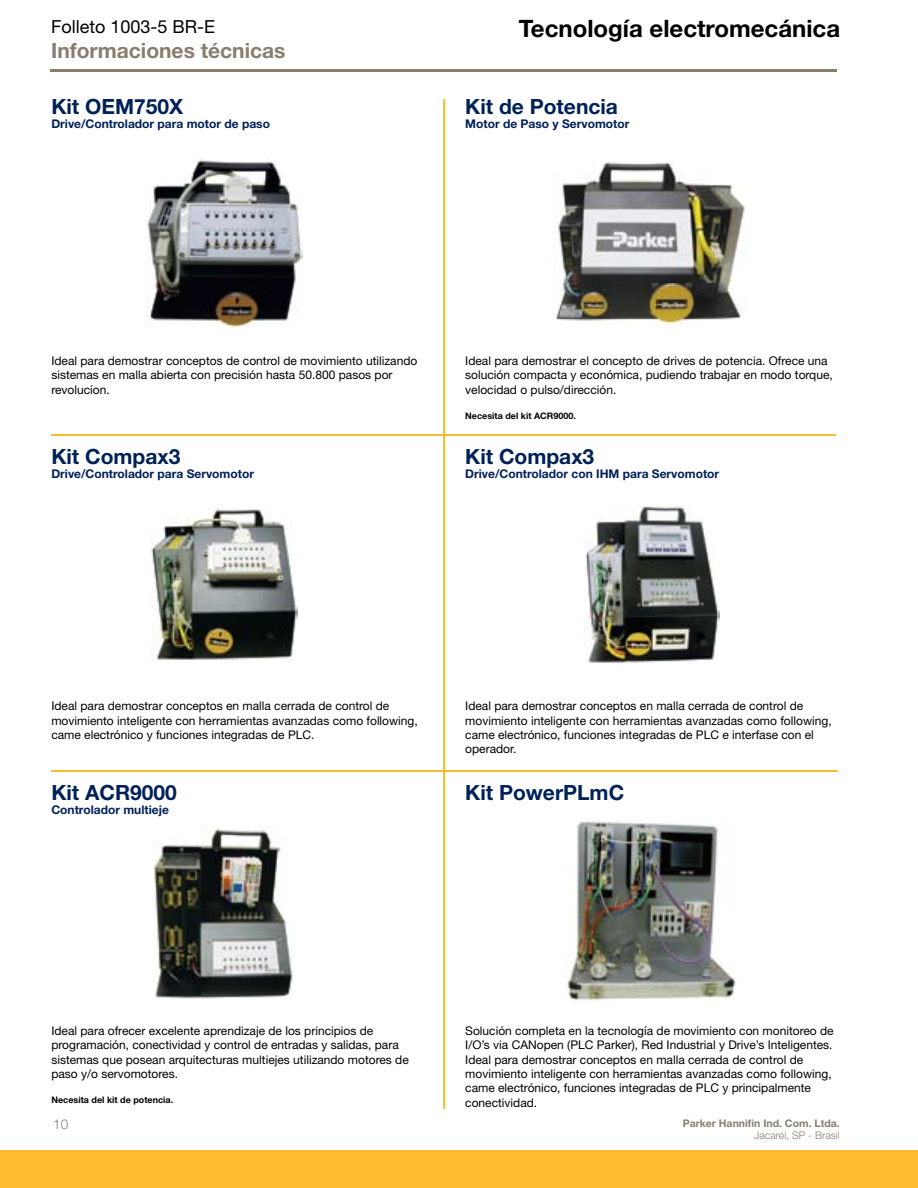
<style>
.page{position:relative;width:918px;height:1188px;background:#fff}
.page>*{position:absolute;margin:0;border:0;box-sizing:border-box;transform-origin:0 0}
.t1{font:700 24px "Helvetica Neue LT Std";color:#000}
.t2{font:700 21px "Helvetica Neue LT Std";color:#002157}
.t3{font:700 21px "Helvetica Neue LT Std";color:#887d6e}
.t4{font:18px "Helvetica Neue LT Std";color:#000}
.t5{font:300 13.5px "Helvetica Neue LT Std";color:#887d6e}
.t6{font:12px/14.4px "Helvetica Neue LT Std";color:#000}
.t7{font:700 12px "Helvetica Neue LT Std";color:#002157}
.t8{font:700 10.5px/12px "Helvetica Neue LT Std";color:#887d6e;text-align:right}
.t9{font:700 9px "Helvetica Neue LT Std";color:#000}
.s1{font-weight:300}
</style>
<div class="page">
<div style="left:0;top:1150px;width:918px;height:38px;background:#fdbb30"></div>
<hr style="left:50px;top:69px;width:787px;height:3px;background:#887d6e">
<hr style="left:443px;top:100px;width:1px;height:1009px;background:#fdbb30">
<hr style="left:51px;top:434px;width:785px;height:2px;background:#fdbb30">
<hr style="left:51px;top:770px;width:787px;height:2px;background:#fdbb30">
<img style="left:145px;top:159px;width:157px;height:169px">
<img style="left:555px;top:162px;width:191px;height:163px">
<img style="left:151px;top:507px;width:146px;height:154px">
<img style="left:584px;top:505px;width:135px;height:159px">
<img style="left:154px;top:826px;width:139px;height:173px">
<img style="left:565px;top:820px;width:171px;height:186px">
<p class="t4" style="left:51px;top:16px;width:166px">Folleto 1003-5 BR-E</p>
<p class="t3" style="left:51px;top:37px;width:236px">Informaciones técnicas</p>
<p class="t2" style="left:51px;top:93px;width:133px">Kit OEM750X</p>
<p class="t7" style="left:51px;top:116px;width:220px">Drive/Controlador para motor de paso</p>
<p class="t1" style="left:519px;top:13px;width:323px">Tecnología electromecánica</p>
<p class="t2" style="left:465px;top:93px;width:154px">Kit de Potencia</p>
<p class="t7" style="left:465px;top:116px;width:166px">Motor de Paso y Servomotor</p>
<p class="t6" style="left:51px;top:353px;width:368px">Ideal para demostrar conceptos de control de movimiento utilizando sistemas en malla abierta con precisión hasta 50.800 pasos por revolucíon.</p>
<p class="t2" style="left:51px;top:443px;width:131px">Kit Compax3</p>
<p class="t7" style="left:51px;top:466px;width:204px">Drive/Controlador para Servomotor</p>
<p class="t6" style="left:465px;top:353px;width:369px">Ideal para demostrar el concepto de drives de potencia. Ofrece una solución compacta y económica, pudiendo trabajar en modo torque, velocidad o pulso/dirección.</p>
<p class="t9" style="left:465px;top:410px;width:112px">Necesita del kit ACR9000.</p>
<p class="t2" style="left:465px;top:443px;width:131px">Kit Compax3</p>
<p class="t7" style="left:465px;top:466px;width:256px">Drive/Controlador con IHM para Servomotor</p>
<p class="t6" style="left:51px;top:699px;width:368px">Ideal para demostrar conceptos en malla cerrada de control de movimiento inteligente con herramientas avanzadas como following, came electrónico y funciones integradas de PLC.</p>
<p class="t6" style="left:465px;top:699px;width:368px">Ideal para demostrar conceptos en malla cerrada de control de movimiento inteligente con herramientas avanzadas como following, came electrónico, funciones integradas de PLC e interfase con el operador.</p>
<p class="t2" style="left:51px;top:779px;width:127px">Kit ACR9000</p>
<p class="t7" style="left:51px;top:802px;width:119px">Controlador multieje</p>
<p class="t2" style="left:465px;top:779px;width:161px">Kit PowerPLmC</p>
<p class="t6" style="left:51px;top:1023px;width:359px">Ideal para ofrecer excelente aprendizaje de los principios de programación, conectividad y control de entradas y salidas, para sistemas que posean arquitecturas multiejes utilizando motores de paso y/o servomotores.</p>
<p class="t9" style="left:51px;top:1094px;width:123px">Necesita del kit de potencia.</p>
<p class="t6" style="left:465px;top:1023px;width:370px">Solución completa en la tecnología de movimiento con monitoreo de I/O’s via CANopen (PLC Parker), Red Industrial y Drive’s Inteligentes.<br>Ideal para demostrar conceptos en malla cerrada de control de movimiento inteligente con herramientas avanzadas como following, came electrónico, funciones integradas de PLC y principalmente conectividad.</p>
<p class="t5" style="left:53px;top:1116px;width:17px">10</p>
<p class="t8" style="left:683px;top:1117px;width:159px">Parker Hannifin Ind. Com. Ltda.<br><span class="s1">Jacareí, SP - Brasil</span></p>
</div>
